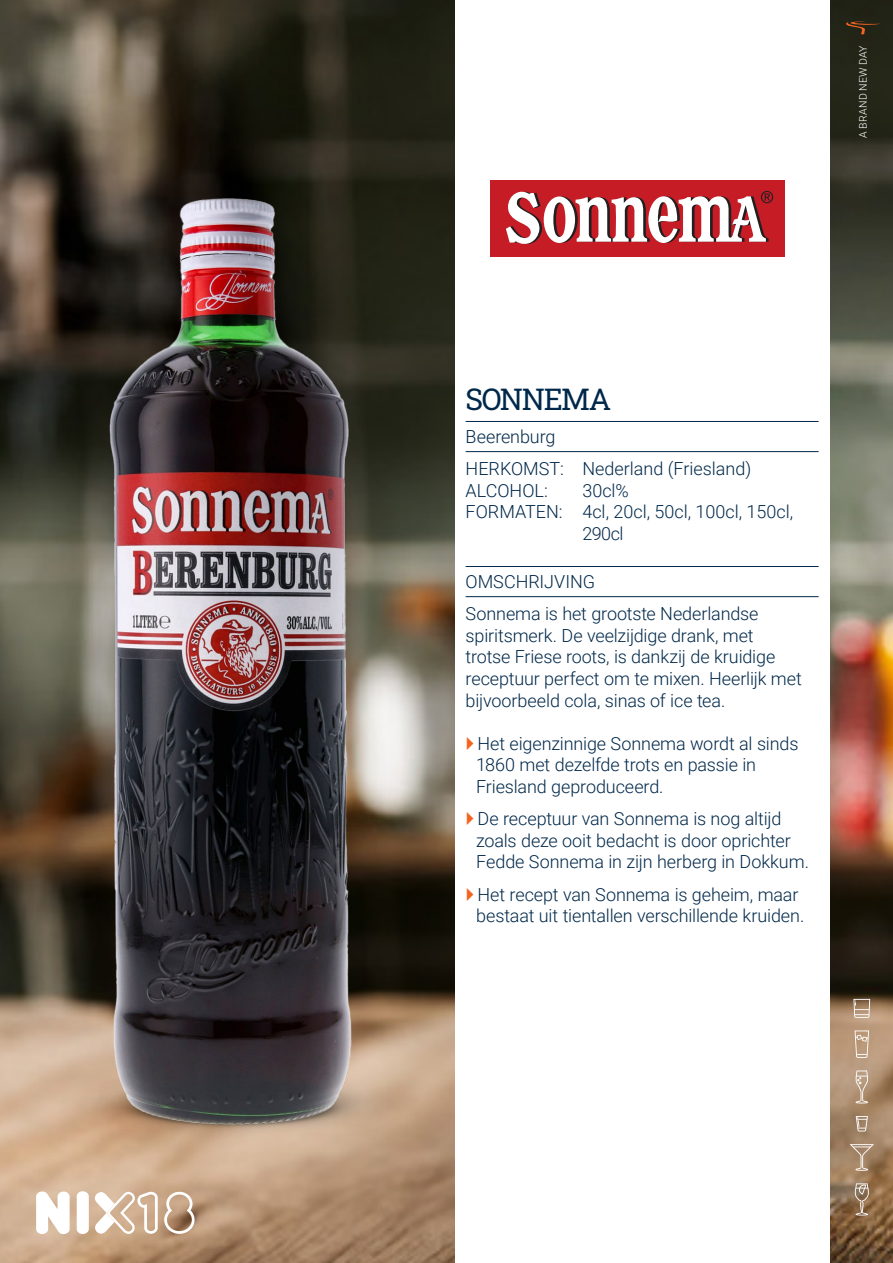
<style>
.page{position:relative;width:893px;height:1263px;background:#fff}
.page>*{position:absolute;margin:0;border:0;box-sizing:border-box;transform-origin:0 0}
.TITEL__merknaam{font:30px "Roboto Slab";letter-spacing:-.045em;color:#00284a}
.Titel_lijn-boven_onder{font:300 18px/21.6px "Roboto";letter-spacing:-.005em;color:#00284a}
.t1{font:300 10.5px "Roboto";letter-spacing:.02em;color:#fff}
</style>
<div class="page">
<img style="left:0;top:0;width:893px;height:1263px">
<div style="left:455px;top:0;width:374px;height:1263px;background:#fff"></div>
<svg style="left:845px;top:21px;width:35px;height:13px"></svg>
<svg style="left:850px;top:1144px;width:24px;height:27px"></svg>
<svg style="left:854px;top:1183px;width:15px;height:32px"></svg>
<svg style="left:856px;top:1116px;width:12px;height:15px"></svg>
<svg style="left:853px;top:999px;width:17px;height:19px"></svg>
<svg style="left:854px;top:1030px;width:15px;height:28px"></svg>
<svg style="left:855px;top:1070px;width:14px;height:33px"></svg>
<img style="left:48px;top:178px;width:376px;height:1009px">
<div style="left:491px;top:180px;width:294px;height:76px;background:#c51c26"></div>
<svg style="left:506px;top:191px;width:267px;height:53px"></svg>
<hr style="left:466px;top:421px;width:353px;height:1px;background:#00284a">
<hr style="left:466px;top:451px;width:353px;height:1px;background:#00284a">
<hr style="left:466px;top:566px;width:353px;height:1px;background:#00284a">
<hr style="left:466px;top:596px;width:353px;height:1px;background:#00284a">
<svg style="left:36px;top:1191px;width:34px;height:43px"></svg>
<svg style="left:164px;top:1192px;width:31px;height:42px"></svg>
<svg style="left:77px;top:1191px;width:81px;height:43px"></svg>
<p class="t1" style="left:856px;top:138px;width:94px;rotate:-90deg">A BRAND NEW DAY</p>
<p class="TITEL__merknaam" style="left:466px;top:378px;width:147px">SONNEMA</p>
<p class="Titel_lijn-boven_onder" style="left:466px;top:425px;width:91px">Beerenburg</p>
<p class="Titel_lijn-boven_onder" style="left:466px;top:457px;width:287px">HERKOMST: Nederland (Friesland)</p>
<p class="Titel_lijn-boven_onder" style="left:466px;top:479px;width:84px">ALCOHOL:</p>
<p class="Titel_lijn-boven_onder" style="left:582px;top:479px;width:48px">30cl%</p>
<p class="Titel_lijn-boven_onder" style="left:466px;top:500px;width:329px">FORMATEN: 4cl, 20cl, 50cl, 100cl, 150cl,</p>
<p class="Titel_lijn-boven_onder" style="left:582px;top:522px;width:43px">290cl</p>
<p class="Titel_lijn-boven_onder" style="left:466px;top:570px;width:131px">OMSCHRIJVING</p>
<p class="Titel_lijn-boven_onder" style="left:466px;top:602px;width:338px">Sonnema is het grootste Nederlandse spiritsmerk. De veelzijdige drank, met trotse Friese roots, is dankzij de kruidige receptuur perfect om te mixen. Heerlijk met bijvoorbeeld cola, sinas of ice tea.</p>
<p class="Titel_lijn-boven_onder" style="left:476px;top:732px;width:324px">Het eigenzinnige Sonnema wordt al sinds<br>1860 met dezelfde trots en passie in<br>Friesland geproduceerd.</p>
<p class="Titel_lijn-boven_onder" style="left:476px;top:807px;width:334px">De receptuur van Sonnema is nog altijd zoals deze ooit bedacht is door oprichter<br>Fedde Sonnema in zijn herberg in Dokkum.</p>
<p class="Titel_lijn-boven_onder" style="left:476px;top:883px;width:330px">Het recept van Sonnema is geheim, maar bestaat uit tientallen verschillende kruiden.</p>
</div>
